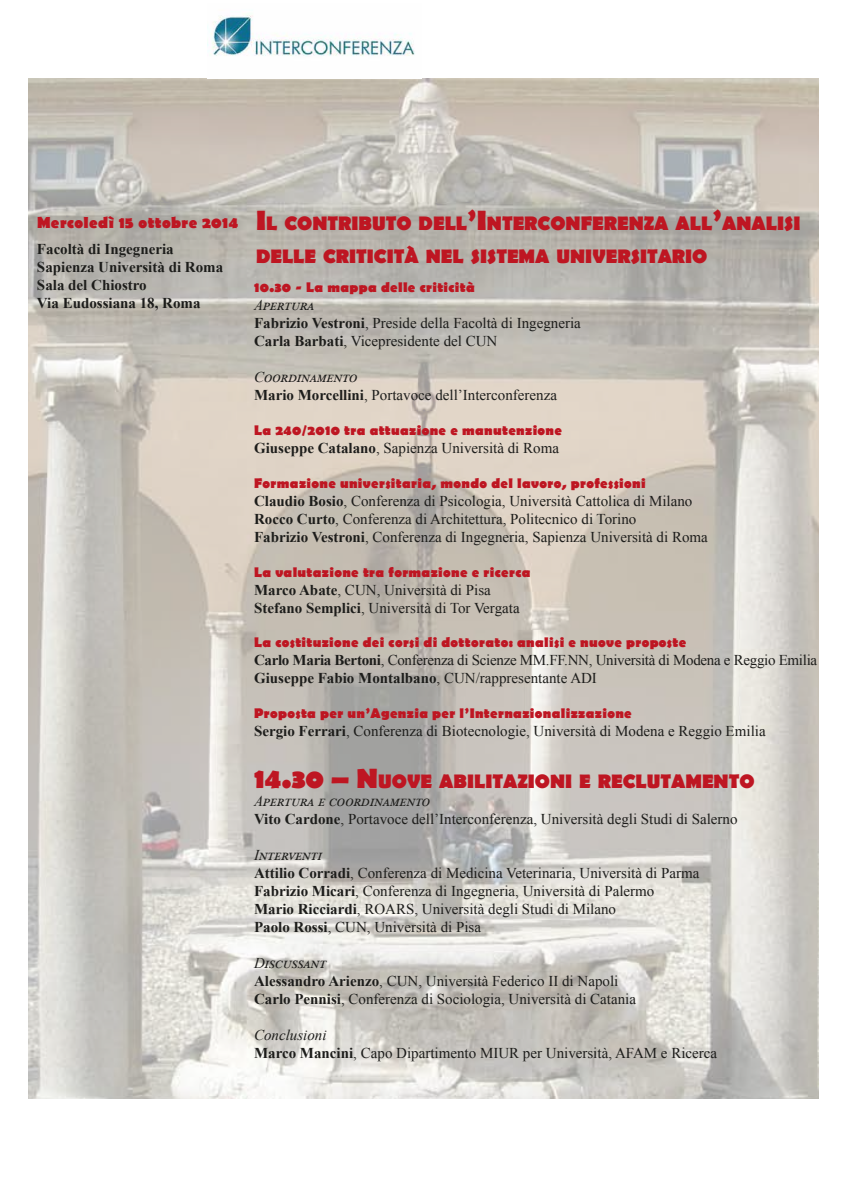
<style>
.page{position:relative;width:842px;height:1191px;background:#fff}
.page>*{position:absolute;margin:0;border:0;box-sizing:border-box;transform-origin:0 0}
.t1{font:700 19.6px/33.6px "Berlin Sans FB";color:#be1622}
.t2{font:700 16px "Berlin Sans FB";letter-spacing:.025em;color:#be1622}
.t3{font:15px/18px "Times New Roman";color:#1d1d1b}
.t4{font:15px/18px "Times New Roman";letter-spacing:-.02em;color:#1d1d1b}
.t5{font:700 15px/18px "Times New Roman";color:#1d1d1b}
.t6{font:700 14px "Berlin Sans FB";letter-spacing:.025em;color:#be1622}
.s1{font-size:28px}
.s2{font-style:italic}
.s3{font-weight:700}
</style>
<div class="page">
<img style="left:28px;top:78px;width:790px;height:1020px">
<img style="left:211px;top:15px;width:204px;height:41px">
<p class="t2" style="left:37px;top:213px;width:203px">Mercoledì 15 ottobre 2014</p>
<p class="t5" style="left:37px;top:239px;width:188px">Facoltà di Ingegneria<br>Sapienza Università di Roma<br>Sala del Chiostro<br>Via Eudossiana 18, Roma</p>
<h1 class="t1" style="left:256px;top:207px;width:546px"><span class="s1">I</span>L CONTRIBUTO DELL<span class="s1">’I</span>NTERCONFERENZA ALL<span class="s1">’</span>ANALISI<br>DELLE CRITICITÀ NEL SISTEMA UNIVERSITARIO</h1>
<p class="t6" style="left:254px;top:279px;width:222px">10.30 - La mappa delle criticità</p>
<p class="t3" style="left:254px;top:295px;width:328px"><span class="s2">APERTURA<br></span><span class="s3">Fabrizio Vestroni</span>, Preside della Facoltà di Ingegneria<br><span class="s3">Carla Barbati</span>, Vicepresidente del CUN</p>
<p class="t3" style="left:254px;top:367px;width:304px"><span class="s2">COORDINAMENTO<br></span><span class="s3">Mario Morcellini</span>, Portavoce dell’Interconferenza</p>
<p class="t6" style="left:254px;top:422px;width:310px">La 240/2010 tra attuazione e manutenzione</p>
<p class="t3" style="left:254px;top:438px;width:306px"><span class="s3">Giuseppe Catalano</span>, Sapienza Università di Roma</p>
<p class="t6" style="left:254px;top:475px;width:393px">Formazione universitaria, mondo del lavoro, professioni</p>
<p class="t3" style="left:254px;top:491px;width:455px"><span class="s3">Claudio Bosio</span>, Conferenza di Psicologia, Università Cattolica di Milano<br><span class="s3">Rocco Curto</span>, Conferenza di Architettura, Politecnico di Torino<br><span class="s3">Fabrizio Vestroni</span>, Conferenza di Ingegneria, Sapienza Università di Roma</p>
<p class="t6" style="left:254px;top:564px;width:278px">La valutazione tra formazione e ricerca</p>
<p class="t3" style="left:254px;top:580px;width:267px"><span class="s3">Marco Abate</span>, CUN, Università di Pisa<br><span class="s3">Stefano Semplici</span>, Università di Tor Vergata</p>
<p class="t6" style="left:254px;top:634px;width:434px">La costituzione dei corsi di dottorato: analisi e nuove proposte</p>
<p class="t4" style="left:254px;top:651px;width:565px"><span class="s3">Carlo Maria Bertoni</span>, Conferenza di Scienze MM.FF.NN, Università di Modena e Reggio Emilia<br><span class="s3">Giuseppe Fabio Montalbano</span>, CUN/rappresentante ADI</p>
<p class="t6" style="left:254px;top:705px;width:379px">Proposta per un’Agenzia per l’Internazionalizzazione</p>
<p class="t3" style="left:254px;top:721px;width:513px"><span class="s3">Sergio Ferrari</span>, Conferenza di Biotecnologie, Università di Modena e Reggio Emilia</p>
<h1 class="t1" style="left:254px;top:765px;width:502px"><span class="s1">14.30 – N</span>UOVE ABILITAZIONI E RECLUTAMENTO</h1>
<p class="t3" style="left:254px;top:791px;width:485px"><span class="s2">APERTURA E COORDINAMENTO<br></span><span class="s3">Vito Cardone</span>, Portavoce dell’Interconferenza, Università degli Studi di Salerno</p>
<p class="t3" style="left:254px;top:845px;width:447px"><span class="s2">INTERVENTI<br></span><span class="s3">Attilio Corradi</span>, Conferenza di Medicina Veterinaria, Università di Parma <span class="s3">Fabrizio Micari</span>, Conferenza di Ingegneria, Università di Palermo<br><span class="s3">Mario Ricciardi</span>, ROARS, Università degli Studi di Milano<br><span class="s3">Paolo Rossi</span>, CUN, Università di Pisa</p>
<p class="t3" style="left:254px;top:953px;width:384px"><span class="s2">DISCUSSANT<br></span><span class="s3">Alessandro Arienzo</span>, CUN, Università Federico II di Napoli<br><span class="s3">Carlo Pennisi</span>, Conferenza di Sociologia, Università di Catania</p>
<p class="t3" style="left:254px;top:1025px;width:465px"><span class="s2">Conclusioni<br></span><span class="s3">Marco Mancini</span>, Capo Dipartimento MIUR per Università, AFAM e Ricerca</p>
</div>
